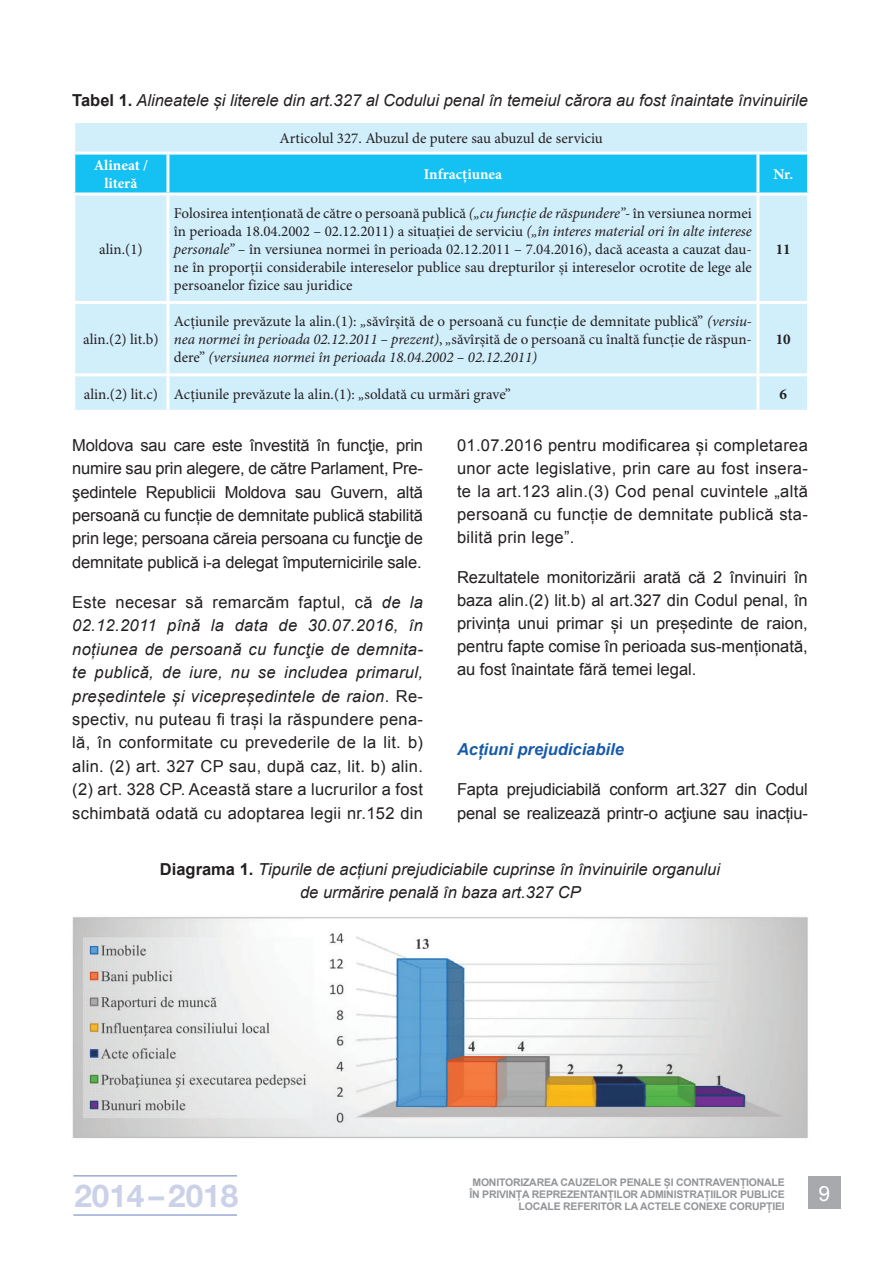
<style>
.page{position:relative;width:893px;height:1263px;background:#fff}
.page>*{position:absolute;margin:0;border:0;box-sizing:border-box;transform-origin:0 0}
.t1{font:700 31.5px "Helvetica Neue LT Pro";color:#cbd1e9}
.t2{font:21px "Arial CERDC";color:#fff}
.t3{font:16.5px/23.4px "Arial";color:#231f20;text-align:justify}
.t4{font:italic 16.5px/22.5px "Arial";color:#231f20;text-align:center}
.t5{font:italic 700 16.5px "Arial";color:#185aaa}
.t6{font:15px/18px "Minion Pro";color:#231f20;text-align:justify}
.t7{font:700 15px/18px "Minion Pro";color:#fff;text-align:center}
.t8{font:700 15px "Minion Pro";color:#231f20}
.t9{font:700 10.5px/12px "Arial";letter-spacing:-.02em;color:#939598;text-align:right}
.s1{font-weight:700;font-style:normal}
.s2{font-style:italic}
</style>
<div class="page">
<div style="left:808px;top:1177px;width:32px;height:32px;background:#a8a9ad"></div>
<hr style="left:73px;top:1175px;width:164px;height:1px;background:#9caad5">
<hr style="left:73px;top:1214px;width:164px;height:2px;background:#9caad5">
<div style="left:75px;top:123px;width:732px;height:287px;background:#d1eefb"></div>
<div style="left:75px;top:155px;width:732px;height:37px;background:#15c0f2"></div>
<hr style="left:72px;top:152px;width:96px;height:3px;background:#fff">
<hr style="left:168px;top:152px;width:590px;height:3px;background:#fff">
<hr style="left:166px;top:155px;width:3px;height:37px;background:#fff">
<hr style="left:758px;top:152px;width:52px;height:3px;background:#fff">
<hr style="left:756px;top:155px;width:3px;height:37px;background:#fff">
<hr style="left:72px;top:192px;width:96px;height:3px;background:#fff">
<hr style="left:168px;top:192px;width:590px;height:3px;background:#fff">
<hr style="left:166px;top:195px;width:3px;height:106px;background:#fff">
<hr style="left:758px;top:192px;width:52px;height:3px;background:#fff">
<hr style="left:756px;top:195px;width:3px;height:106px;background:#fff">
<hr style="left:72px;top:301px;width:96px;height:3px;background:#fff">
<hr style="left:168px;top:301px;width:590px;height:3px;background:#fff">
<hr style="left:166px;top:304px;width:3px;height:69px;background:#fff">
<hr style="left:758px;top:301px;width:52px;height:3px;background:#fff">
<hr style="left:756px;top:304px;width:3px;height:69px;background:#fff">
<hr style="left:72px;top:373px;width:96px;height:3px;background:#fff">
<hr style="left:168px;top:373px;width:590px;height:3px;background:#fff">
<hr style="left:166px;top:376px;width:3px;height:34px;background:#fff">
<hr style="left:758px;top:373px;width:52px;height:3px;background:#fff">
<hr style="left:756px;top:376px;width:3px;height:34px;background:#fff">
<img style="left:72px;top:917px;width:736px;height:221px">
<p class="t4" style="left:72px;top:89px;width:737px"><span class="s1">Tabel 1.</span> Alineatele și literele din art.327 al Codului penal în temeiul cărora au fost înaintate învinuirile</p>
<p class="t6" style="left:279px;top:130px;width:325px">Articolul 327. Abuzul de putere sau abuzul de serviciu</p>
<p class="t7" style="left:94px;top:157px;width:56px">Alineat / literă</p>
<p class="t7" style="left:424px;top:166px;width:80px">Infracțiunea</p>
<p class="t7" style="left:773px;top:166px;width:21px">Nr.</p>
<p class="t6" style="left:99px;top:240px;width:45px">alin.(1)</p>
<p class="t6" style="left:83px;top:331px;width:77px">alin.(2) lit.b)</p>
<p class="t6" style="left:174px;top:204px;width:579px">Folosirea intenţionată de către o persoană publică <span class="s2">(„cu funcţie de răspundere”-</span> în versiunea normei în perioada 18.04.2002 – 02.12.2011) a situaţiei de serviciu <span class="s2">(„în interes material ori în alte interese personale” –</span> în versiunea normei în perioada 02.12.2011 – 7.04.2016), dacă aceasta a cauzat dau&shy;ne în proporţii considerabile intereselor publice sau drepturilor şi intereselor ocrotite de lege ale persoanelor fizice sau juridice</p>
<p class="t6" style="left:174px;top:313px;width:579px">Acţiunile prevăzute la alin.(1): <span class="s2">„</span>săvîrşită de o persoană cu funcţie de demnitate publică” <span class="s2">(versiu&shy;nea normei în perioada 02.12.2011 – prezent)</span>, <span class="s2">„</span>săvîrşită de o persoană cu înaltă funcţie de răspun&shy;dere” <span class="s2">(versiunea normei în perioada 18.04.2002 – 02.12.2011)</span></p>
<p class="t8" style="left:776px;top:240px;width:16px">11</p>
<p class="t8" style="left:776px;top:330px;width:16px">10</p>
<p class="t6" style="left:84px;top:385px;width:429px">alin.(2) lit.c) Acţiunile prevăzute la alin.(1): <span class="s2">„</span>soldată cu urmări grave”</p>
<p class="t8" style="left:779px;top:385px;width:9px">6</p>
<p class="t3" style="left:72px;top:433px;width:352px">Moldova sau care este învestită în funcţie, prin numire sau prin alegere, de către Parlament, Pre&shy;şedintele Republicii Moldova sau Guvern, altă persoană cu funcție de demnitate publică stabilită prin lege; persoana căreia persoana cu funcţie de demnitate publică i-a delegat împuternicirile sale.</p>
<p class="t3" style="left:72px;top:591px;width:352px">Este necesar să remarcăm faptul, că <span class="s2">de la 02.12.2011 pînă la data de 30.07.2016, în noțiunea de persoană cu funcţie de demnita&shy;te publică, de iure, nu se includea primarul, președintele și vicepreședintele de raion</span>. Re&shy;spectiv, nu puteau fi trași la răspundere pena&shy;lă, în conformitate cu prevederile de la lit. b) alin. (2) art. 327 CP sau, după caz, lit. b) alin. (2) art. 328 CP. Această stare a lucrurilor a fost schimbată odată cu adoptarea legii nr.152 din</p>
<p class="t3" style="left:457px;top:433px;width:352px">01.07.2016 pentru modificarea și completarea unor acte legislative, prin care au fost insera&shy;te la art.123 alin.(3) Cod penal cuvintele „altă persoană cu funcție de demnitate publică sta&shy;bilită prin lege”.</p>
<p class="t3" style="left:457px;top:566px;width:352px">Rezultatele monitorizării arată că 2 învinuiri în baza alin.(2) lit.b) al art.327 din Codul penal, în privința unui primar și un președinte de raion, pentru fapte comise în perioada sus-menționată, au fost înaintate fără temei legal.</p>
<p class="t5" style="left:457px;top:739px;width:168px">Acțiuni prejudiciabile</p>
<p class="t3" style="left:457px;top:778px;width:352px">Fapta prejudiciabilă conform art.327 din Codul penal se realizează printr-o acţiune sau inacțiu-</p>
<p class="t4" style="left:160px;top:858px;width:562px"><span class="s1">Diagrama 1.</span> Tipurile de acțiuni prejudiciabile cuprinse în învinuirile organului de urmărire penală în baza art.327 CP</p>
<p class="t9" style="left:469px;top:1176px;width:317px">MONITORIZAREA CAUZELOR PENALE ȘI CONTRAVENȚIONALE<br>ÎN PRIVINȚA REPREZENTANȚILOR ADMINISTRAȚIILOR PUBLICE<br>LOCALE REFERITOR LA ACTELE CONEXE CORUPȚIEI</p>
<h1 class="t1" style="left:74px;top:1176px;width:165px">2014 – 2018</h1>
<p class="t2" style="left:818px;top:1181px;width:13px">9</p>
</div>
